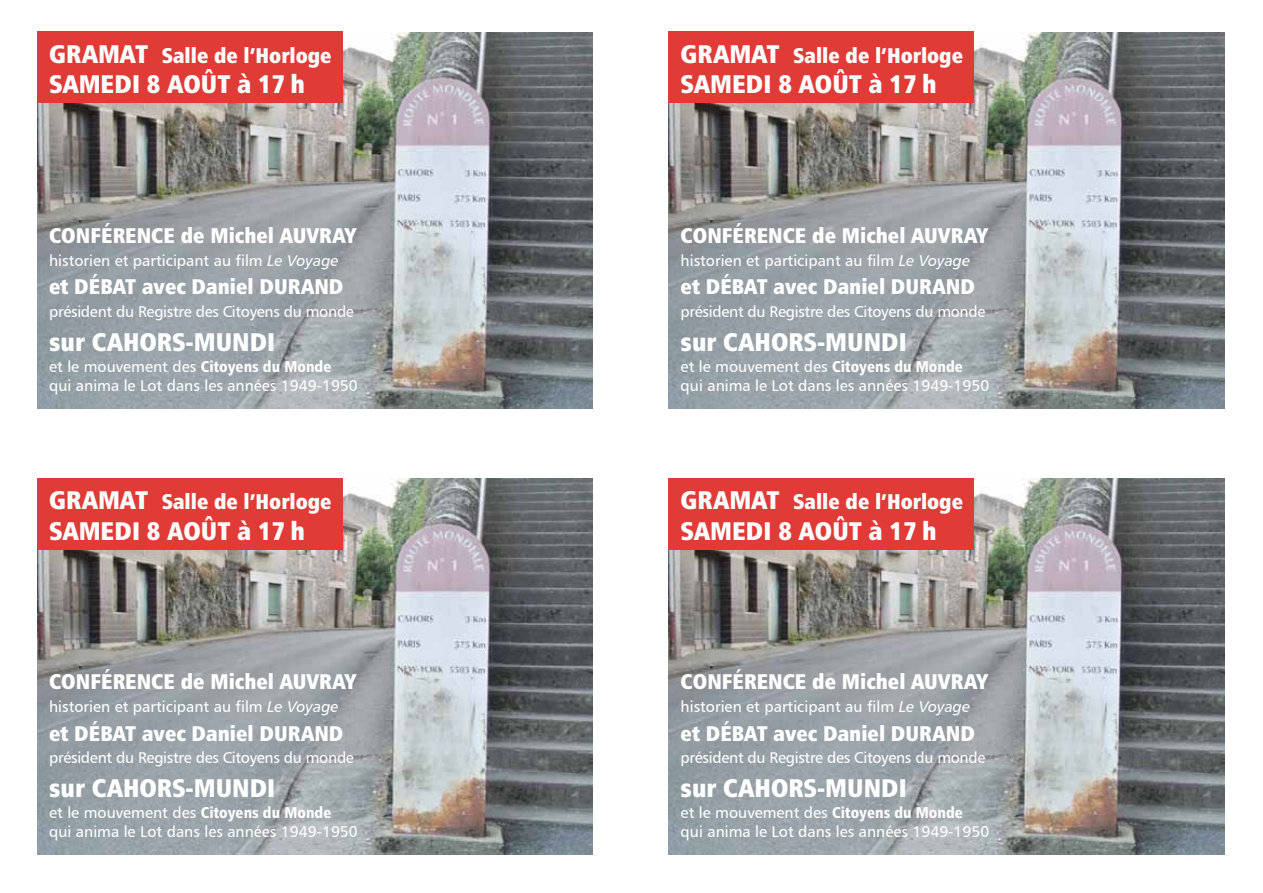
<style>
.page{position:relative;width:1263px;height:893px;background:#fff}
.page>*{position:absolute;margin:0;border:0;box-sizing:border-box;transform-origin:0 0}
.t1{font:25.5px "Humanist 777 BT Extra Black Cond B";color:#fff}
.t2{font:21.3px "Humanist 777 BT Extra Black Cond B";color:#fff}
.t3{font:15.6px/18.8px "Humanist 777 BT Roman B";color:#fff}
.t4{font:15.6px "Humanist 777 BT Roman B";letter-spacing:-.02em;color:#fff}
.s1{font-size:25.5px}
.s2{font-family:"Humanist 777 BT Italic B"}
.s3{font-family:"Humanist 777 BT Black Condensed B"}
</style>
<div class="page">
<img style="left:37px;top:32px;width:556px;height:376px">
<div style="left:37px;top:31px;width:305px;height:72px;background:#e13b38"></div>
<img style="left:669px;top:32px;width:555px;height:376px">
<div style="left:669px;top:31px;width:305px;height:72px;background:#e13b38"></div>
<img style="left:37px;top:479px;width:556px;height:376px">
<div style="left:37px;top:478px;width:305px;height:72px;background:#e13b38"></div>
<img style="left:669px;top:479px;width:555px;height:376px">
<div style="left:669px;top:478px;width:305px;height:72px;background:#e13b38"></div>
<h2 class="t2" style="left:49px;top:42px;width:284px"><span class="s1">GRAMAT</span> Salle de l’Horloge</h2>
<h1 class="t1" style="left:49px;top:68px;width:257px">SAMEDI 8 AOÛT à 17 h</h1>
<h2 class="t2" style="left:49px;top:222px;width:309px">CONFÉRENCE de Michel AUVRAY</h2>
<p class="t3" style="left:49px;top:251px;width:291px">historien et participant au film <span class="s2">Le Voyage</span></p>
<h2 class="t2" style="left:49px;top:273px;width:296px">et DÉBAT avec Daniel DURAND</h2>
<p class="t4" style="left:49px;top:302px;width:306px">président du Registre des Citoyens du monde</p>
<h1 class="t1" style="left:49px;top:325px;width:228px">sur CAHORS-MUNDI</h1>
<p class="t3" style="left:49px;top:357px;width:310px">et le mouvement des <span class="s3">Citoyens du Monde<br></span>qui anima le Lot dans les années 1949-1950</p>
<h2 class="t2" style="left:49px;top:488px;width:284px"><span class="s1">GRAMAT</span> Salle de l’Horloge</h2>
<h1 class="t1" style="left:49px;top:514px;width:257px">SAMEDI 8 AOÛT à 17 h</h1>
<h2 class="t2" style="left:49px;top:668px;width:309px">CONFÉRENCE de Michel AUVRAY</h2>
<p class="t3" style="left:49px;top:697px;width:291px">historien et participant au film <span class="s2">Le Voyage</span></p>
<h2 class="t2" style="left:49px;top:719px;width:296px">et DÉBAT avec Daniel DURAND</h2>
<p class="t4" style="left:49px;top:748px;width:306px">président du Registre des Citoyens du monde</p>
<h1 class="t1" style="left:49px;top:772px;width:228px">sur CAHORS-MUNDI</h1>
<p class="t3" style="left:49px;top:803px;width:310px">et le mouvement des <span class="s3">Citoyens du Monde<br></span>qui anima le Lot dans les années 1949-1950</p>
<h2 class="t2" style="left:681px;top:42px;width:284px"><span class="s1">GRAMAT</span> Salle de l’Horloge</h2>
<h1 class="t1" style="left:681px;top:68px;width:257px">SAMEDI 8 AOÛT à 17 h</h1>
<h2 class="t2" style="left:681px;top:222px;width:309px">CONFÉRENCE de Michel AUVRAY</h2>
<p class="t3" style="left:681px;top:251px;width:291px">historien et participant au film <span class="s2">Le Voyage</span></p>
<h2 class="t2" style="left:681px;top:273px;width:296px">et DÉBAT avec Daniel DURAND</h2>
<p class="t4" style="left:681px;top:302px;width:306px">président du Registre des Citoyens du monde</p>
<h1 class="t1" style="left:681px;top:325px;width:228px">sur CAHORS-MUNDI</h1>
<p class="t3" style="left:681px;top:357px;width:310px">et le mouvement des <span class="s3">Citoyens du Monde<br></span>qui anima le Lot dans les années 1949-1950</p>
<h2 class="t2" style="left:681px;top:488px;width:284px"><span class="s1">GRAMAT</span> Salle de l’Horloge</h2>
<h1 class="t1" style="left:681px;top:514px;width:257px">SAMEDI 8 AOÛT à 17 h</h1>
<h2 class="t2" style="left:681px;top:668px;width:309px">CONFÉRENCE de Michel AUVRAY</h2>
<p class="t3" style="left:681px;top:697px;width:291px">historien et participant au film <span class="s2">Le Voyage</span></p>
<h2 class="t2" style="left:681px;top:719px;width:296px">et DÉBAT avec Daniel DURAND</h2>
<p class="t4" style="left:681px;top:748px;width:306px">président du Registre des Citoyens du monde</p>
<h1 class="t1" style="left:681px;top:772px;width:228px">sur CAHORS-MUNDI</h1>
<p class="t3" style="left:681px;top:803px;width:310px">et le mouvement des <span class="s3">Citoyens du Monde<br></span>qui anima le Lot dans les années 1949-1950</p>
</div>
